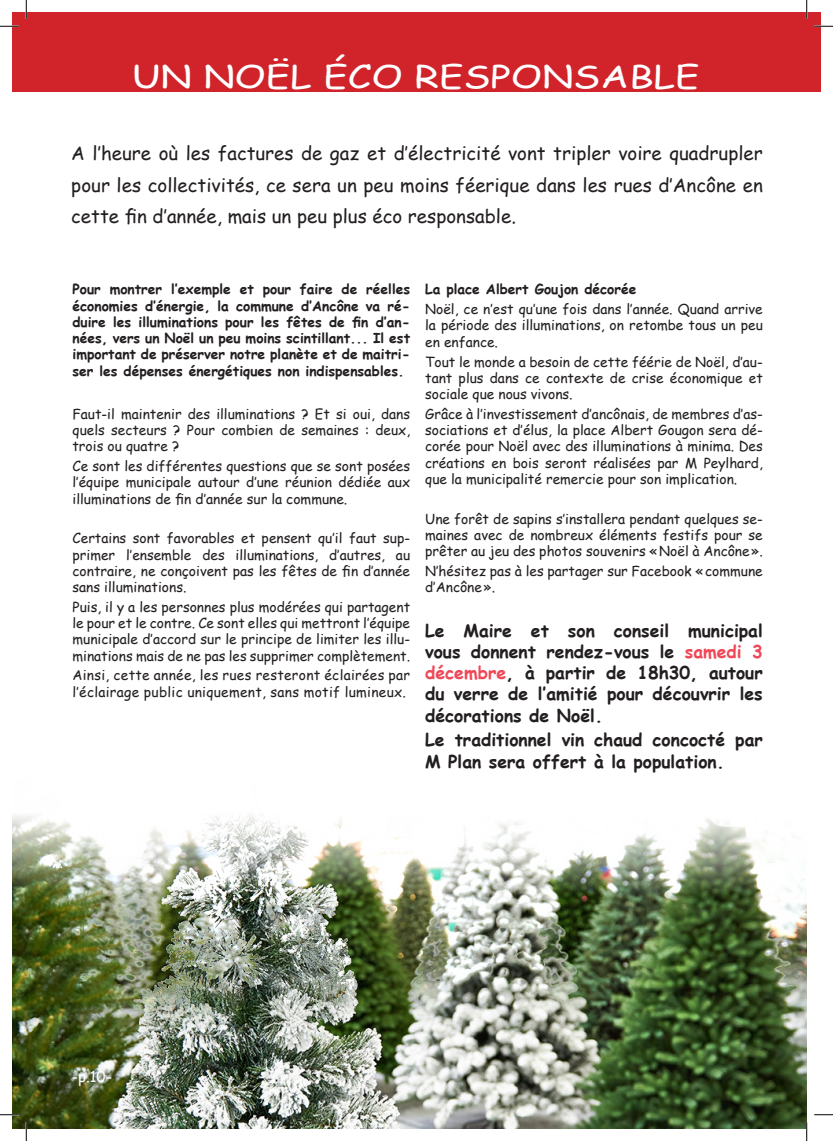
<style>
.page{position:relative;width:833px;height:1141px;background:#fff}
.page>*{position:absolute;margin:0;border:0;box-sizing:border-box;transform-origin:0 0}
.t1{font:31.25px "Comic Sans MS";color:#fff;scale:1.25 1}
.t2{font:18.75px/31.2px "Comic Sans MS";color:#231f20;text-align:justify}
.t3{font:700 17.5px/21.2px "Comic Sans MS";color:#231f20;text-align:justify}
.t4{font:15px "Comic Sans MS";color:#fff}
.t5{font:13.75px/16.2px "Comic Sans MS";color:#231f20;text-align:justify}
.t6{font:700 13.75px/16.2px "Comic Sans MS";color:#231f20;text-align:justify}
.t7{font:13.75px/16.2px "Comic Sans MS";letter-spacing:.02em;color:#231f20}
.s1{color:#ef4858}
</style>
<div class="page">
<div style="left:12px;top:12px;width:808px;height:80px;background:#d1232a"></div>
<img style="left:12px;top:815px;width:794px;height:313px">
<svg style="left:0;top:25px;width:19px;height:2px"></svg>
<svg style="left:814px;top:25px;width:18px;height:2px"></svg>
<svg style="left:0;top:1113px;width:19px;height:2px"></svg>
<svg style="left:814px;top:1114px;width:18px;height:1px"></svg>
<svg style="left:25px;top:0;width:2px;height:19px"></svg>
<svg style="left:25px;top:1122px;width:2px;height:18px"></svg>
<svg style="left:805px;top:0;width:2px;height:19px"></svg>
<svg style="left:805px;top:1122px;width:2px;height:18px"></svg>
<h1 class="t1" style="left:132px;top:54px;width:455px">UN NOËL ÉCO RESPONSABLE</h1>
<h2 class="t2" style="left:71px;top:137px;width:692px">A l’heure où les factures de gaz et d’électricité vont tripler voire quadrupler pour les collectivités, ce sera un peu moins féerique dans les rues d’Ancône en cette fin d’année, mais un peu plus éco responsable.</h2>
<p class="t6" style="left:72px;top:281px;width:339px">Pour montrer l’exemple et pour faire de réelles économies d’énergie, la commune d’Ancône va ré&shy;duire les illuminations pour les fêtes de fin d’an&shy;nées, vers un Noël un peu moins scintillant... Il est important de préserver notre planète et de maitri&shy;ser les dépenses énergétiques non indispensables.</p>
<p class="t5" style="left:72px;top:405px;width:339px">Faut-il maintenir des illuminations ? Et si oui, dans quels secteurs ? Pour combien de semaines : deux, trois ou quatre ?</p>
<p class="t5" style="left:72px;top:457px;width:339px">Ce sont les différentes questions que se sont posées l’équipe municipale autour d’une réunion dédiée aux illuminations de fin d’année sur la commune.</p>
<p class="t5" style="left:72px;top:529px;width:339px">Certains sont favorables et pensent qu’il faut sup&shy;primer l’ensemble des illuminations, d’autres, au contraire, ne conçoivent pas les fêtes de fin d’année sans illuminations.</p>
<p class="t5" style="left:72px;top:598px;width:339px">Puis, il y a les personnes plus modérées qui partagent le pour et le contre. Ce sont elles qui mettront l’équipe municipale d’accord sur le principe de limiter les illu&shy;minations mais de ne pas les supprimer complètement.</p>
<p class="t7" style="left:72px;top:666px;width:339px">Ainsi, cette année, les rues resteront éclairées par l’éclairage public uniquement, sans motif lumineux.</p>
<p class="t6" style="left:425px;top:281px;width:213px">La place Albert Goujon décorée</p>
<p class="t5" style="left:425px;top:300px;width:339px">Noël, ce n’est qu’une fois dans l’année. Quand arrive la période des illuminations, on retombe tous un peu en enfance.</p>
<p class="t5" style="left:425px;top:353px;width:339px">Tout le monde a besoin de cette féérie de Noël, d’au&shy;tant plus dans ce contexte de crise économique et sociale que nous vivons.</p>
<p class="t5" style="left:425px;top:405px;width:339px">Grâce à l’investissement d’ancônais, de membres d’as&shy;sociations et d’élus, la place Albert Gougon sera dé&shy;corée pour Noël avec des illuminations à minima. Des créations en bois seront réalisées par M Peylhard, que la municipalité remercie pour son implication.</p>
<p class="t5" style="left:425px;top:510px;width:339px">Une forêt de sapins s’installera pendant quelques se&shy;maines avec de nombreux éléments festifs pour se prêter au jeu des photos souvenirs «Noël à Ancône».</p>
<p class="t5" style="left:425px;top:562px;width:339px">N’hésitez pas à les partager sur Facebook «commune d’Ancône».</p>
<p class="t3" style="left:425px;top:619px;width:339px">Le Maire et son conseil municipal vous donnent rendez-vous le <span class="s1">samedi 3 décembre</span>, à partir de 18h30, autour du verre de l’amitié pour découvrir les décorations de Noël.</p>
<p class="t3" style="left:425px;top:728px;width:339px">Le traditionnel vin chaud concocté par<br>M Plan sera offert à la population.</p>
<p class="t4" style="left:72px;top:1065px;width:42px">-p.10-</p>
</div>
